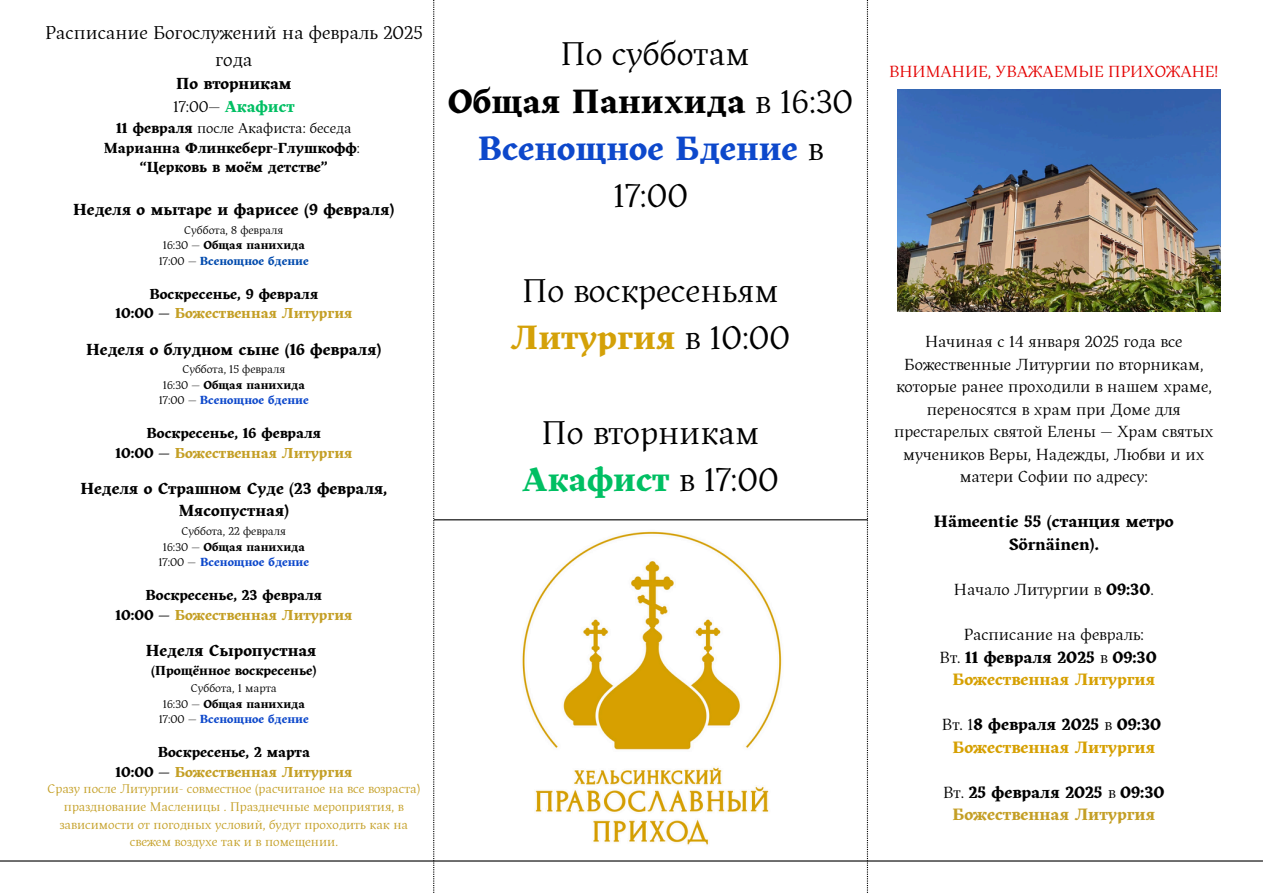
<style>
.page{position:relative;width:1263px;height:894px;background:#fff}
.page>*{position:absolute;margin:0;border:0;box-sizing:border-box;transform-origin:0 0}
.t1{font:33.75px/47.2px "Kitsch";color:#000;text-align:center}
.t2{font:19.05px/26.2px "Kitsch";color:#000;text-align:center}
.t3{font:16.5px/22.5px "Kitsch";color:#000;text-align:center}
.t4{font:700 16.5px/22.5px "Kitsch";color:#d6a002;text-align:center}
.t5{font:700 16.5px/22.5px "Kitsch";color:#000;text-align:center}
.t6{font:700 16.5px/22.5px "Kitsch";color:#c49f26;text-align:center}
.t7{font:16.5px "Kitsch";color:#e40101}
.t8{font:700 16.05px/22.4px "Kitsch";color:#000}
.t9{font:700 14.55px/19.5px "Kitsch";color:#000;text-align:center}
.t10{font:700 14.4px/19.5px "Kitsch";color:#000;text-align:center}
.t11{font:700 14.4px "Kitsch";color:#c49f25}
.t12{font:700 13.2px "Kitsch";color:#000}
.t13{font:12.9px/17.5px "Kitsch";color:#c49f25;text-align:center}
.t14{font:11.7px/15.6px "Kitsch";color:#000;text-align:center}
.t15{font:700 11.7px "Kitsch";color:#0d48cb}
.t16{font:700 11.7px "Kitsch";color:#000}
.s1{font-weight:400}
.s2{color:#00bf63}
.s3{font-weight:700}
.s4{font-weight:700;color:#004aad}
.s5{color:#c49f25}
.s6{font-weight:700;color:#0d48cb}
.s7{font-weight:400;color:#000}
.s8{color:#000}
.s9{font-weight:700;color:#d4a108}
.s10{font-weight:700;color:#00bf63}
</style>
<div class="page">
<svg style="left:433px;top:0;width:1px;height:892px"></svg>
<hr style="left:0;top:860px;width:1263px;height:1px;background:#000">
<svg style="left:867px;top:0;width:1px;height:892px"></svg>
<hr style="left:434px;top:519px;width:434px;height:1px;background:#000">
<img style="left:522px;top:531px;width:260px;height:314px">
<img style="left:898px;top:89px;width:322px;height:222px">
<p class="t2" style="left:45px;top:21px;width:379px">Расписание Богослужений на февраль 2025 года</p>
<p class="t8" style="left:173px;top:74px;width:123px">По вторникам<br><span class="s1">17:00—</span> <span class="s2">Акафист</span></p>
<p class="t9" style="left:104px;top:119px;width:258px">11 февраля <span class="s1">после Акафиста: беседа<br></span>Марианна Флинкеберг-Глушкофф<span class="s1">: </span>“Церковь в моём детстве”</p>
<p class="t8" style="left:73px;top:199px;width:323px">Неделя о мытаре и фарисее (9 февраля)</p>
<p class="t14" style="left:159px;top:222px;width:151px">Суббота, 8 февраля<br>16:30 — <span class="s3">Общая панихида<br></span>17:00 — <span class="s4">Всенощное бдение</span></p>
<p class="t10" style="left:115px;top:285px;width:238px">Воскресенье, 9 февраля<br>10:00 — <span class="s5">Божественная Литургия</span></p>
<p class="t8" style="left:86px;top:339px;width:297px">Неделя о блудном сыне (16 февраля)</p>
<p class="t14" style="left:159px;top:362px;width:151px">Суббота, 15 февраля<br>16:30 — <span class="s3">Общая панихида<br></span>17:00 — <span class="s6">Всенощное бдение</span></p>
<p class="t10" style="left:115px;top:424px;width:238px">Воскресенье, 16 февраля<br>10:00 — <span class="s5">Божественная Литургия</span></p>
<p class="t8" style="left:81px;top:478px;width:308px;text-align:center">Неделя о Страшном Суде (23 февраля,<br>Мясопустная)</p>
<p class="t14" style="left:158px;top:524px;width:152px">Суббота, 22 февраля<br>16:30 — <span class="s3">Общая панихида<br></span>17:00 — <span class="s6">Всенощное бдение</span></p>
<p class="t10" style="left:115px;top:586px;width:238px">Воскресенье, 23 февраля<br>10:00 — <span class="s5">Божественная Литургия</span></p>
<h1 class="t8" style="left:146px;top:640px;width:172px">Неделя Сыропустная</h1>
<h1 class="t12" style="left:151px;top:663px;width:167px">(Прощённое воскресенье)</h1>
<h1 class="t14" style="left:191px;top:681px;width:87px">Суббота, 1 марта</h1>
<h3 class="t16" style="left:163px;top:696px;width:143px"><span class="s1">16:30 —</span> Общая панихида</h3>
<h5 class="t15" style="left:159px;top:712px;width:151px"><span class="s7">17:00 —</span> Всенощное бдение</h5>
<h4 class="t10" style="left:158px;top:743px;width:154px">Воскресенье, 2 марта</h4>
<h5 class="t11" style="left:115px;top:763px;width:238px"><span class="s8">10:00 —</span> Божественная Литургия</h5>
<h5 class="t13" style="left:48px;top:781px;width:374px">Сразу после Литургии- совместное (расчитаное на все возраста) празднование Масленицы . Празднечные мероприятия, в зависимости от погодных условий, будут проходить как на свежем воздухе так и в помещении.</h5>
<h5 class="t1" style="left:448px;top:33px;width:407px">По субботам<br><span class="s3">Общая Панихида</span> в 16:30<br><span class="s6">Всенощное Бдение</span> в<br>17:00</h5>
<h6 class="t1" style="left:511px;top:269px;width:281px">По воскресеньям<br><span class="s9">Литургия</span> в 10:00</h6>
<p class="t1" style="left:522px;top:411px;width:258px">По вторникам<br><span class="s10">Акафист</span> в 17:00</p>
<p class="t7" style="left:889px;top:62px;width:331px">ВНИМАНИЕ, УВАЖАЕМЫЕ ПРИХОЖАНЕ!</p>
<p class="t3" style="left:894px;top:331px;width:321px">Начиная с 14 января 2025 года все Божественные Литургии по вторникам, которые ранее проходили в нашем храме, переносятся в храм при Доме для престарелых святой Елены — Храм святых мучеников Веры, Надежды, Любви и их матери Софии по адресу:</p>
<h2 class="t5" style="left:934px;top:511px;width:241px">Hämeentie 55 (станция метро<br>Sörnäinen).</h2>
<h5 class="t3" style="left:954px;top:579px;width:201px">Начало Литургии в <span class="s3">09:30</span>.</h5>
<h6 class="t3" style="left:964px;top:624px;width:182px">Расписание на февраль:</h6>
<h6 class="t5" style="left:940px;top:646px;width:219px"><span class="s1">Вт.</span> 11 февраля 2025 <span class="s1">в</span> 09:30</h6>
<h6 class="t4" style="left:953px;top:669px;width:204px">Божественная Литургия</h6>
<h5 class="t4" style="left:942px;top:714px;width:221px"><span class="s7">Вт. 1</span><span class="s8">8 февраля 2025</span> <span class="s7">в</span> <span class="s8">09:30<br></span>Божественная Литургия</h5>
<h6 class="t6" style="left:943px;top:781px;width:223px"><span class="s7">Вт.</span> <span class="s8">25 февраля 2025</span> <span class="s7">в</span> <span class="s8">09:30<br></span>Божественная Литургия</h6>
</div>
